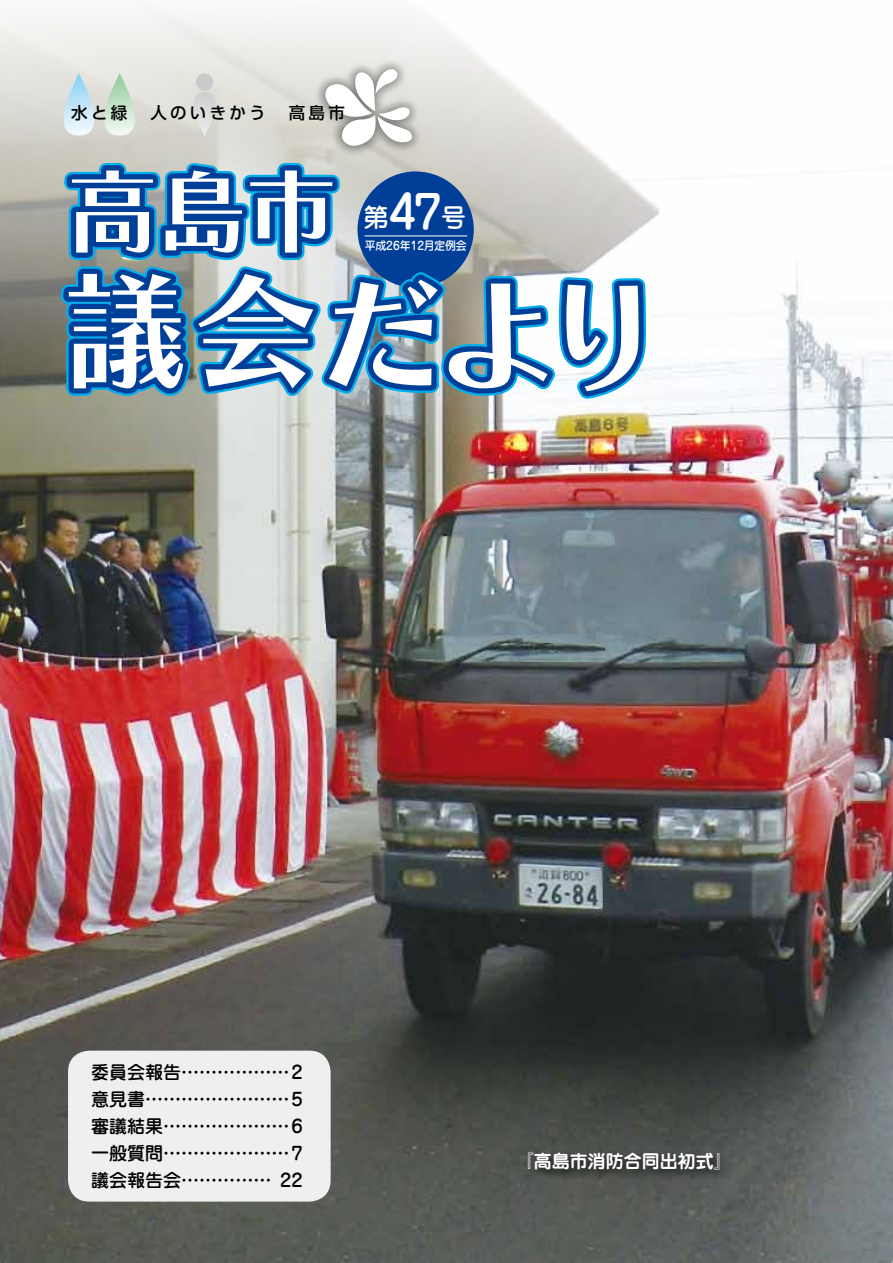
<style>
.page{position:relative;width:893px;height:1263px;background:#fff}
.page>*{position:absolute;margin:0;border:0;box-sizing:border-box;transform-origin:0 0}
.t1{font:500 25.5px "Jun 34 Pro";color:#fff}
.t2{font:500 18px/27px "Jun 34 Pro";color:#000;text-align:justify}
.t3{font:700 18px "Jun 501 Pro";color:#fff}
.t4{font:500 16.5px "UD Shin Go Pro";letter-spacing:.2em;color:#000}
.t5{font:500 11.55px "Jun 34 Pro";color:#fff;scale:.93 1}
.s1{font-size:45.75px}
</style>
<div class="page">
<img style="left:0;top:8px;width:893px;height:1255px">
<svg style="left:314px;top:59px;width:108px;height:94px;background:#d9d7d2"></svg>
<svg style="left:324px;top:69px;width:88px;height:77px"></svg>
<svg style="left:64px;top:73px;width:71px;height:63px;background:#d3e3e0"></svg>
<svg style="left:180px;top:92px;width:49px;height:44px;background:#dbdbd6"></svg>
<div style="left:196px;top:73px;width:17px;height:18px;background:#c9caca;border-radius:50%"></div>
<svg style="left:54px;top:153px;width:598px;height:261px"></svg>
<hr style="left:365px;top:236px;width:102px;height:1px;background:#fff">
<div style="left:524px;top:1148px;width:208px;height:33px;background:#000;opacity:.75"></div>
<div style="left:68px;top:1051px;width:263px;height:150px;background:#efefef;border-radius:21px"></div>
<p class="t4" style="left:71px;top:100px;width:275px">水と緑　人のいきかう　高島市</p>
<h1 class="t1" style="left:363px;top:197px;width:104px">第<span class="s1">47</span>号</h1>
<p class="t5" style="left:365px;top:237px;width:111px">平成26年12月定例会</p>
<p class="t2" style="left:91px;top:1057px;width:213px">委員会報告………………2意見書……………………5審議結果…………………6一般質問…………………7議会報告会…………… 22</p>
<p class="t3" style="left:516px;top:1147px;width:217px">『高島市消防合同出初式』</p>
</div>
